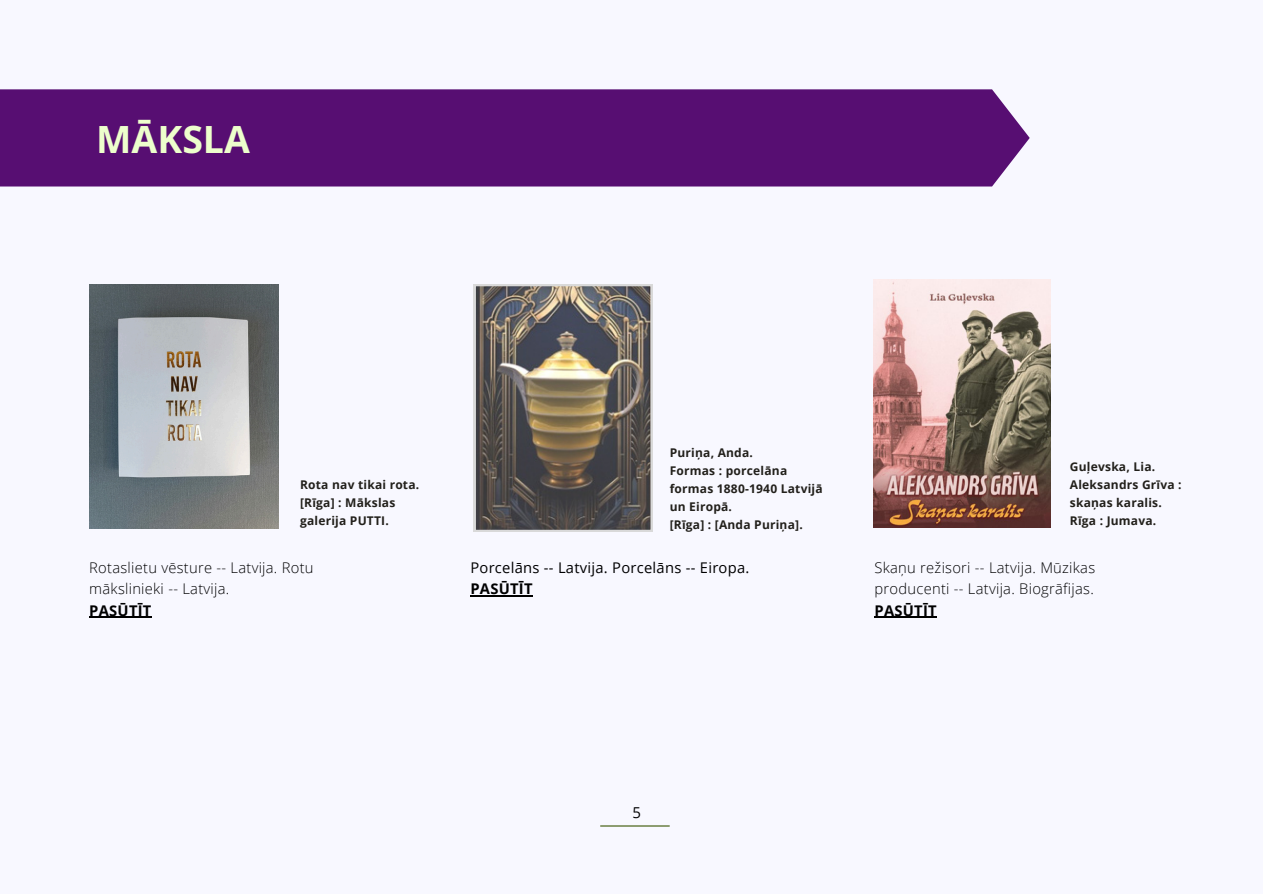
<style>
.page{position:relative;width:1263px;height:894px;background:#fff}
.page>*{position:absolute;margin:0;border:0;box-sizing:border-box;transform-origin:0 0}
.t1{font:700 37.5px "Open Sans";color:#edffcc}
.t2{font:15px "Open Sans";color:#000}
.t3{font:300 14.7px/21.3px "Open Sans";letter-spacing:.02em;color:#000}
.t4{font:14.7px/21.3px "Open Sans";letter-spacing:.02em;color:#000}
.t5{font:700 12px/18px "Open Sans";letter-spacing:.02em;color:#22201b}
.s1{font-weight:700}
</style>
<div class="page">
<div style="left:0;top:0;width:1263px;height:893px;background:#f8f8ff"></div>
<div style="left:0;top:89px;width:1029px;height:97px;background:#570e72"></div>
<hr style="left:600px;top:825px;width:70px;height:1px;background:#3b5704">
<img style="left:89px;top:284px;width:189px;height:244px">
<img style="left:474px;top:284px;width:179px;height:247px">
<img style="left:874px;top:280px;width:176px;height:247px">
<hr style="left:89px;top:616px;width:63px;height:1px;background:#000">
<hr style="left:470px;top:595px;width:63px;height:1px;background:#000">
<hr style="left:874px;top:616px;width:63px;height:1px;background:#000">
<p class="t1" style="left:96px;top:112px;width:155px">MĀKSLA</p>
<p class="t5" style="left:300px;top:475px;width:121px">Rota nav tikai rota.</p>
<p class="t5" style="left:300px;top:493px;width:97px">[Rīga] : Mākslas galerija PUTTI.</p>
<h2 class="t3" style="left:89px;top:556px;width:226px">Rotaslietu vēsture -- Latvija. Rotu mākslinieki -- Latvija.<br><span class="s1">PASŪTĪT</span></h2>
<h2 class="t5" style="left:670px;top:443px;width:85px">Puriņa, Anda.</h2>
<p class="t5" style="left:670px;top:461px;width:155px">Formas : porcelāna formas 1880-1940 Latvijā un Eiropā.</p>
<p class="t5" style="left:670px;top:515px;width:135px">[Rīga] : [Anda Puriņa].</p>
<p class="t4" style="left:470px;top:556px;width:281px">Porcelāns -- Latvija. Porcelāns -- Eiropa.<br><span class="s1">PASŪTĪT</span></p>
<p class="t5" style="left:1070px;top:457px;width:87px">Guļevska, Lia.</p>
<h2 class="t5" style="left:1070px;top:475px;width:113px">Aleksandrs Grīva : skaņas karalis.</h2>
<p class="t5" style="left:1070px;top:511px;width:88px">Rīga : Jumava.</p>
<p class="t3" style="left:874px;top:556px;width:222px;text-align:justify">Skaņu režisori -- Latvija. Mūzikas producenti -- Latvija. Biogrāfijas.<br><span class="s1">PASŪTĪT</span></p>
<p class="t2" style="left:632px;top:801px;width:10px">5</p>
</div>
